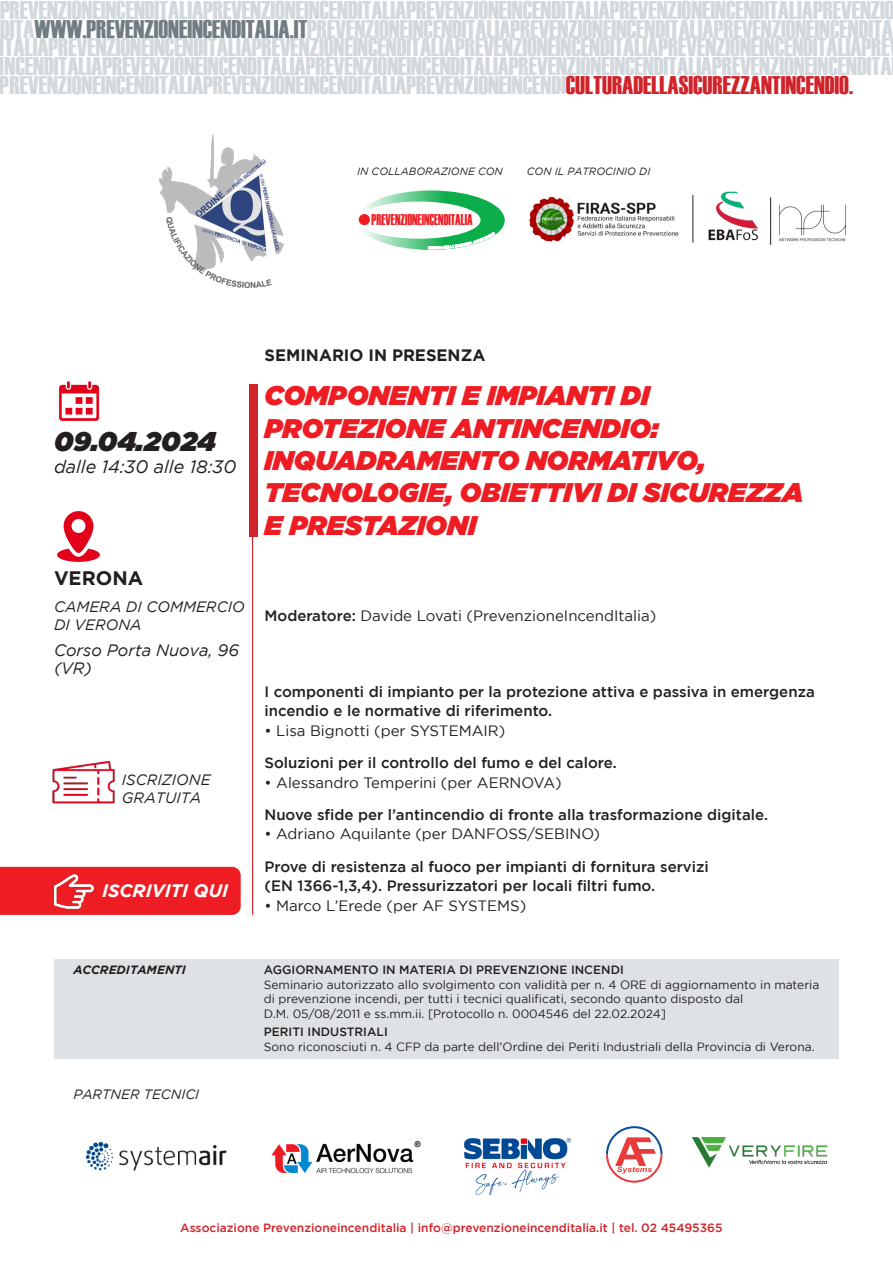
<style>
.page{position:relative;width:893px;height:1263px;background:#fff}
.page>*{position:absolute;margin:0;border:0;box-sizing:border-box;transform-origin:0 0}
.t1{font:italic 900 27px/32.4px "Gotham";color:#ee1d23}
.t2{font:italic 900 27px "Gotham";color:#231f20}
.t3{font:25.5px/18.8px "Haettenschweiler";color:#d3d8dc}
.t4{font:700 19.5px "Gotham";color:#231f20}
.t5{font:italic 18px "Gotham";color:#231f20}
.t6{font:italic 700 18px "Gotham";color:#fff}
.t7{font:italic 16.5px/18px "Gotham";color:#231f20}
.t8{font:700 16.5px "Gotham";color:#231f20}
.t9{font:15.45px "Haettenschweiler";color:#ee1d23;scale:.82 1}
.t10{font:500 15px/19.5px "Gotham";color:#231f20}
.t11{font:15px "Gotham";color:#231f20}
.t12{font:italic 15px/18px "Gotham";color:#231f20}
.t13{font:italic 13.5px "Gotham";color:#231f20}
.t14{font:12px/14.4px "Gotham";color:#231f20}
.t15{font:500 12px "Gotham";color:#d1232a}
.t16{font:500 12px "Gotham";color:#231f20}
.t17{font:italic 700 12px "Gotham";color:#231f20}
.t18{font:italic 10.5px "Gotham";color:#231f20}
.t19{font:500 3.45px "Avenir";color:#fff;scale:.96 1}
.s1{color:#717d83}
.s2{color:#d1232a}
.s3{font-weight:500}
</style>
<div class="page">
<div style="left:0;top:867px;width:241px;height:48px;background:#ee1d23"></div>
<div style="left:249px;top:384px;width:9px;height:153px;background:#d1232a"></div>
<hr style="left:252px;top:464px;width:1px;height:451px;background:#d1232a">
<img style="left:57px;top:511px;width:43px;height:51px">
<img style="left:59px;top:381px;width:41px;height:40px">
<img style="left:52px;top:761px;width:63px;height:43px">
<img style="left:54px;top:872px;width:39px;height:39px">
<img style="left:529px;top:197px;width:150px;height:45px">
<img style="left:779px;top:204px;width:67px;height:38px">
<img style="left:708px;top:191px;width:51px;height:50px">
<hr style="left:770px;top:197px;width:1px;height:48px;background:#231f20">
<hr style="left:693px;top:195px;width:1px;height:48px;background:#231f20">
<div style="left:54px;top:960px;width:785px;height:99px;background:#dee2e5"></div>
<svg style="left:606px;top:1126px;width:56px;height:57px"></svg>
<img style="left:85px;top:1141px;width:142px;height:30px">
<img style="left:271px;top:1141px;width:150px;height:33px">
<img style="left:692px;top:1137px;width:136px;height:31px">
<img style="left:463px;top:1138px;width:109px;height:57px">
<img style="left:160px;top:135px;width:124px;height:152px">
<svg style="left:358px;top:190px;width:147px;height:60px"></svg>
<p class="t3" style="left:0;top:-1px;width:896px">PREVENZIONEINCENDITALIAPREVENZIONEINCENDITALIAPREVENZIONEINCENDITALIAPREVENZIONEINCENDITALIAPREVENZIO DITA<span class="s1">WWW.PREVENZIONEINCENDITALIA.IT</span>PREVENZIONEINCENDITALIAPREVENZIONEINCENDITALIAPREVENZIONEINCENDITA ITALIAPREVENZIONEINCENDITALIAPREVENZIONEINCENDITALIAPREVENZIONEINCENDITALIAPREVENZIONEINCENDITALIAPRE INCENDITALIAPREVENZIONEINCENDITALIAPREVENZIONEINCENDITALIAPREVENZIONEINCENDITALIAPREVENZIONEINCENDITA PREVENZIONEINCENDITALIAPREVENZIONEINCENDITALIAPREVENZIONEINCENDI<span class="s2">CULTURADELLASICUREZZANTINCENDIO.</span></p>
<p class="t18" style="left:357px;top:165px;width:147px">IN COLLABORAZIONE CON</p>
<p class="t9" style="left:372px;top:211px;width:125px">PREVENZIONEINCENDITALIA</p>
<p class="t19" style="left:433px;top:246px;width:3px">L</p>
<p class="t19" style="left:443px;top:245px;width:12px;rotate:-6deg">DELLA</p>
<p class="t18" style="left:527px;top:165px;width:125px">CON IL PATROCINIO DI</p>
<p class="t2" style="left:54px;top:426px;width:164px">09.04.2024</p>
<p class="t5" style="left:54px;top:456px;width:184px">dalle 14:30 alle 18:30</p>
<p class="t4" style="left:54px;top:567px;width:91px">VERONA</p>
<p class="t12" style="left:54px;top:597px;width:192px">CAMERA DI COMMERCIO<br>DI VERONA</p>
<p class="t7" style="left:54px;top:641px;width:186px">Corso Porta Nuova, 96 (VR)</p>
<p class="t12" style="left:122px;top:771px;width:90px">ISCRIZIONE<br>GRATUITA</p>
<p class="t6" style="left:102px;top:880px;width:128px">ISCRIVITI QUI</p>
<p class="t8" style="left:264px;top:345px;width:222px">SEMINARIO IN PRESENZA</p>
<p class="t1" style="left:264px;top:379px;width:541px">COMPONENTI E IMPIANTI DI<br>PROTEZIONE ANTINCENDIO:<br>INQUADRAMENTO NORMATIVO,<br>TECNOLOGIE, OBIETTIVI DI SICUREZZA<br>E PRESTAZIONI</p>
<p class="t11" style="left:264px;top:607px;width:393px"><span class="s3">Moderatore:</span> Davide Lovati (PrevenzioneIncendItalia)</p>
<p class="t10" style="left:264px;top:681px;width:552px">I componenti di impianto per la protezione attiva e passiva in emergenza incendio e le normative di riferimento.</p>
<p class="t11" style="left:264px;top:722px;width:242px">• Lisa Bignotti (per SYSTEMAIR)</p>
<p class="t10" style="left:264px;top:753px;width:354px">Soluzioni per il controllo del fumo e del calore.</p>
<p class="t11" style="left:264px;top:774px;width:299px">• Alessandro Temperini (per AERNOVA)</p>
<p class="t10" style="left:264px;top:804px;width:505px">Nuove sfide per l’antincendio di fronte alla trasformazione digitale.</p>
<p class="t11" style="left:264px;top:826px;width:337px">• Adriano Aquilante (per DANFOSS/SEBINO)</p>
<p class="t10" style="left:264px;top:856px;width:446px">Prove di resistenza al fuoco per impianti di fornitura servizi (EN 1366-1,3,4). Pressurizzatori per locali filtri fumo.</p>
<p class="t11" style="left:264px;top:897px;width:263px">• Marco L’Erede (per AF SYSTEMS)</p>
<p class="t17" style="left:73px;top:963px;width:114px">ACCREDITAMENTI</p>
<p class="t16" style="left:264px;top:963px;width:361px">AGGIORNAMENTO IN MATERIA DI PREVENZIONE INCENDI</p>
<p class="t14" style="left:264px;top:977px;width:557px">Seminario autorizzato allo svolgimento con validità per n. 4 ORE di aggiornamento in materia di prevenzione incendi, per tutti i tecnici qualificati, secondo quanto disposto dal<br>D.M. 05/08/2011 e ss.mm.ii. [Protocollo n. 0004546 del 22.02.2024]</p>
<p class="t16" style="left:264px;top:1025px;width:125px">PERITI INDUSTRIALI</p>
<p class="t14" style="left:264px;top:1039px;width:552px">Sono riconosciuti n. 4 CFP da parte dell’Ordine dei Periti Industriali della Provincia di Verona.</p>
<p class="t13" style="left:73px;top:1087px;width:127px">PARTNER TECNICI</p>
<p class="t15" style="left:180px;top:1221px;width:544px">Associazione Prevenzioneincenditalia | info@prevenzioneincenditalia.it | tel. 02 45495365</p>
</div>
